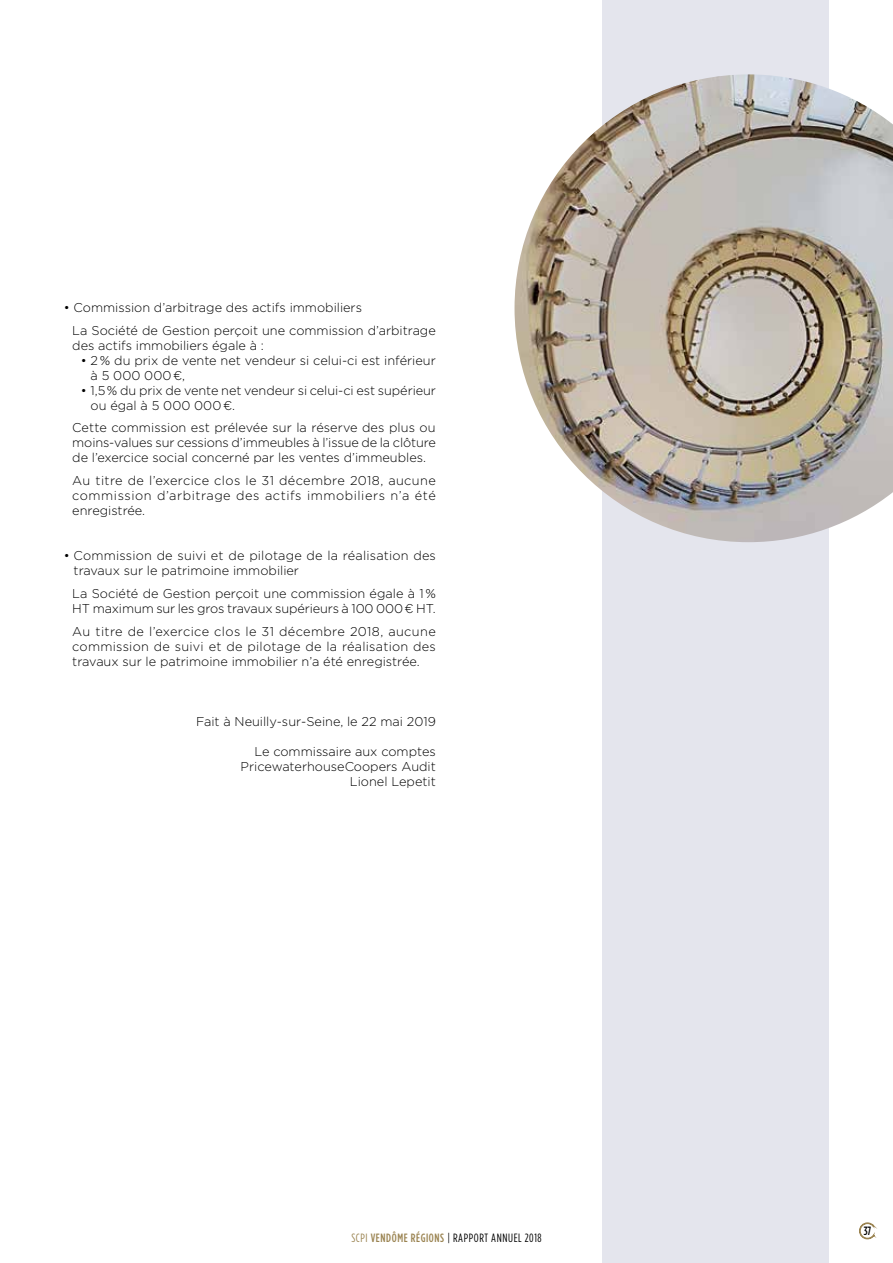
<style>
.page{position:relative;width:893px;height:1263px;background:#fff}
.page>*{position:absolute;margin:0;border:0;box-sizing:border-box;transform-origin:0 0}
.t1{font:300 12.75px/15px "Gotham";color:#000}
.t2{font:12px "Gotham Condensed";letter-spacing:.05em;color:#000}
.t3{font:500 12px "Gotham Condensed";color:#000}
.s1{color:#9b8452}
.s2{font-weight:500;color:#9b8452}
</style>
<div class="page">
<svg style="left:859px;top:1222px;width:17px;height:18px"></svg>
<div style="left:602px;top:0;width:227px;height:1263px;background:#e4e5ed"></div>
<img style="left:514px;top:74px;width:379px;height:468px">
<p class="t1" style="left:72px;top:296px;width:365px;line-height:22.6px;text-indent:-9px">• Commission d’arbitrage des actifs immobiliers<br>La Société de Gestion perçoit une commission d’arbitrage</p>
<p class="t1" style="left:72px;top:337px;width:193px">des actifs immobiliers égale à :</p>
<p class="t1" style="left:91px;top:352px;width:347px;text-indent:-10px">• 2 % du prix de vente net vendeur si celui-ci est inférieur à 5 000 000 €,</p>
<p class="t1" style="left:91px;top:382px;width:347px;text-indent:-10px">• 1,5 % du prix de vente net vendeur si celui-ci est supérieur ou égal à 5 000 000 €.</p>
<p class="t1" style="left:72px;top:420px;width:365px;text-align:justify">Cette commission est prélevée sur la réserve des plus ou moins-values sur cessions d’immeubles à l’issue de la clôture de l’exercice social concerné par les ventes d’immeubles.</p>
<p class="t1" style="left:72px;top:473px;width:365px;text-align:justify">Au titre de l’exercice clos le 31 décembre 2018, aucune commission d’arbitrage des actifs immobiliers n’a été enregistrée.</p>
<p class="t1" style="left:74px;top:548px;width:364px;text-indent:-10px">• Commission de suivi et de pilotage de la réalisation des travaux sur le patrimoine immobilier</p>
<p class="t1" style="left:72px;top:586px;width:365px">La Société de Gestion perçoit une commission égale à 1 %<br>HT maximum sur les gros travaux supérieurs à 100 000 € HT.</p>
<p class="t1" style="left:72px;top:623px;width:365px;text-align:justify">Au titre de l’exercice clos le 31 décembre 2018, aucune commission de suivi et de pilotage de la réalisation des travaux sur le patrimoine immobilier n’a été enregistrée.</p>
<p class="t1" style="left:196px;top:714px;width:241px">Fait à Neuilly-sur-Seine, le 22 mai 2019</p>
<p class="t1" style="left:241px;top:744px;width:197px;text-align:right">Le commissaire aux comptes<br>PricewaterhouseCoopers Audit<br>Lionel Lepetit</p>
<p class="t2" style="left:351px;top:1231px;width:192px"><span class="s1">SCPI</span> <span class="s2">VENDÔME RÉGIONS</span> | RAPPORT ANNUEL 2018</p>
<p class="t3" style="left:864px;top:1224px;width:9px">37</p>
</div>
